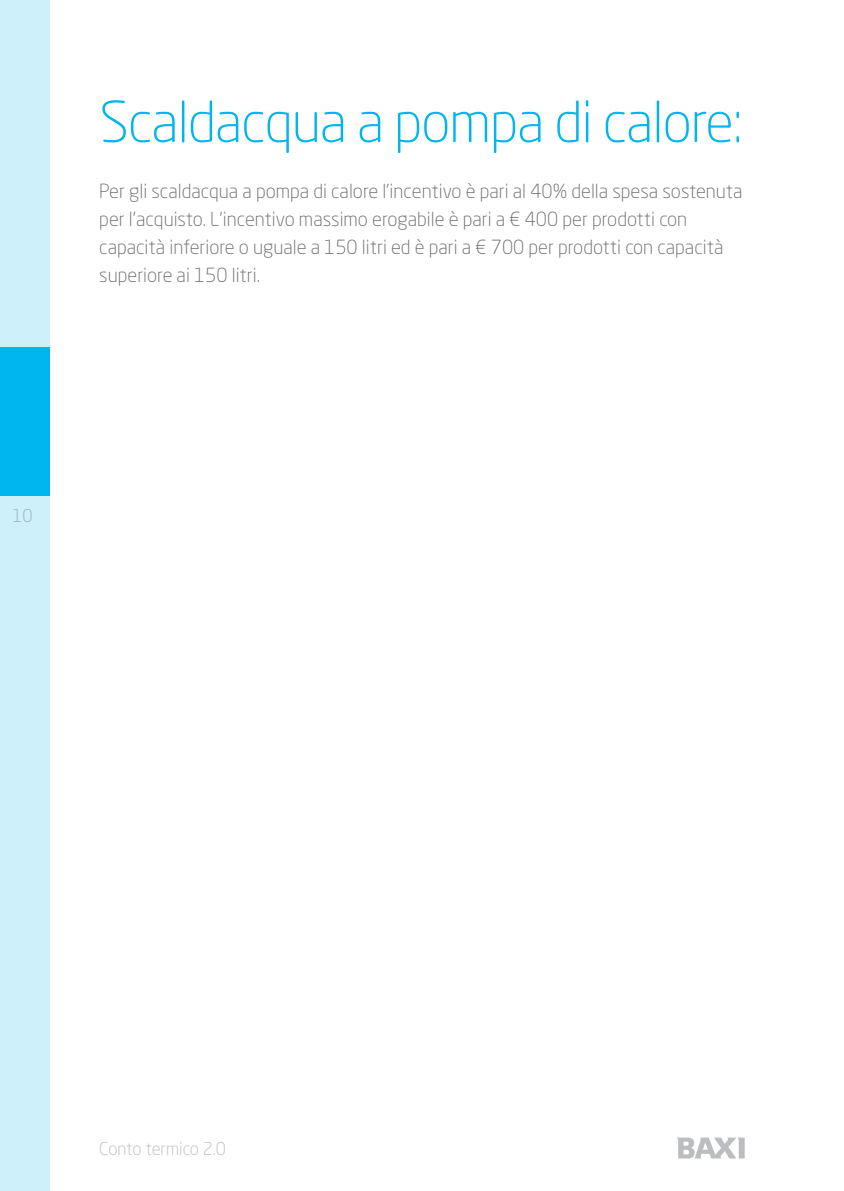
<style>
.page{position:relative;width:844px;height:1191px;background:#fff}
.page>*{position:absolute;margin:0;border:0;box-sizing:border-box;transform-origin:0 0}
.t1{font:300 56px "Neo Sans Pro";letter-spacing:-.02em;color:#00b6ef}
.t2{font:300 19.25px/28px "Neo Sans Pro";color:#6c6d70}
.t3{font:300 17.5px "Neo Sans Pro";letter-spacing:-.01em;color:#bcbdc0}
.t4{font:300 17.5px "Neo Sans Pro";color:#9faab2}
</style>
<div class="page">
<div style="left:0;top:0;width:50px;height:1191px;background:#cdf0fb"></div>
<div style="left:0;top:347px;width:50px;height:149px;background:#00b6ef"></div>
<svg style="left:677px;top:1137px;width:67px;height:21px"></svg>
<h1 class="t1" style="left:99px;top:88px;width:644px">Scaldacqua a pompa di calore:</h1>
<p class="t2" style="left:99px;top:177px;width:644px">Per gli scaldacqua a pompa di calore l’incentivo è pari al 40% della spesa sostenuta per l’acquisto. L’incentivo massimo erogabile è pari a € 400 per prodotti con capacità inferiore o uguale a 150 litri ed è pari a € 700 per prodotti con capacità superiore ai 150 litri.</p>
<p class="t4" style="left:12px;top:505px;width:22px">10</p>
<p class="t3" style="left:99px;top:1137px;width:128px">Conto termico 2.0</p>
</div>
